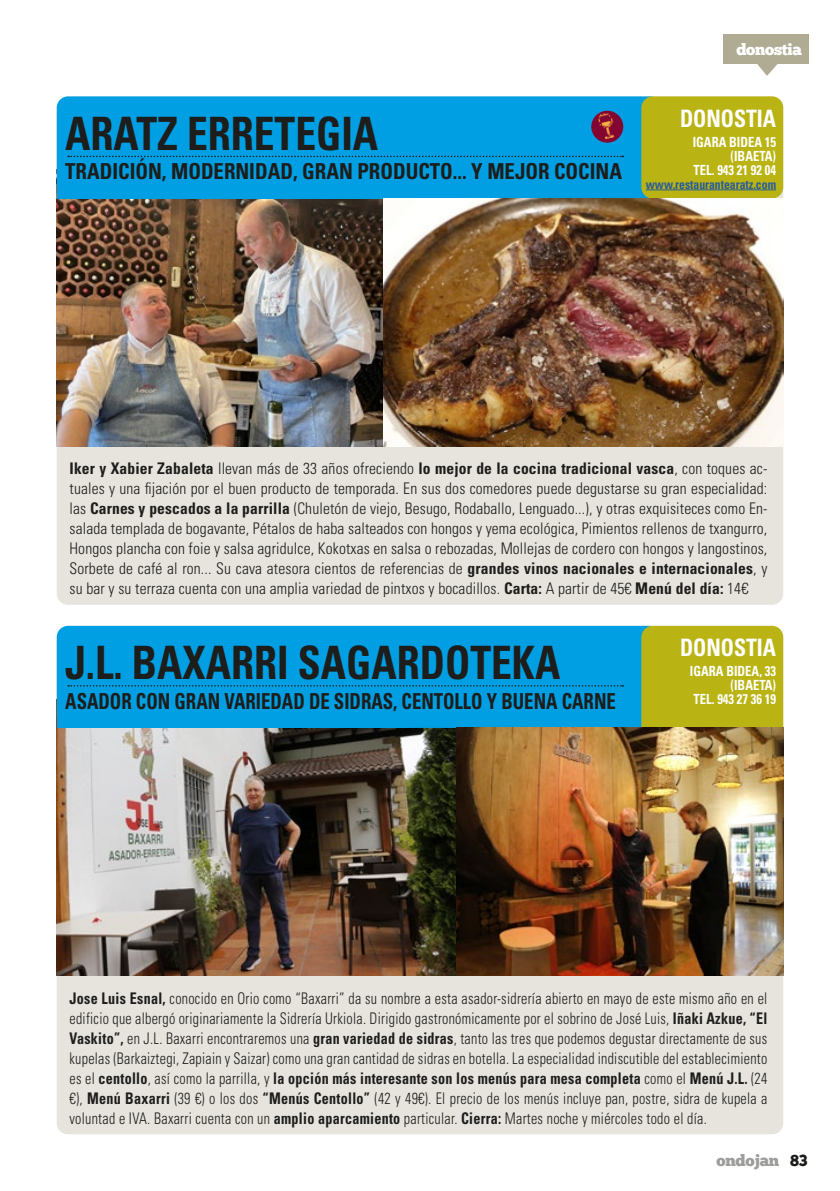
<style>
.page{position:relative;width:840px;height:1191px;background:#fff}
.page>*{position:absolute;margin:0;border:0;box-sizing:border-box;transform-origin:0 0}
.t1{font:700 condensed 46px "Univers";color:#1d1d1b;scale:.9 1}
.t2{font:700 condensed 24px "Univers";color:#fff;scale:.9 1}
.t3{font:700 condensed 22px "Univers";color:#1d1d1b;scale:.85 1}
.t4{font:700 condensed 22px "Univers";color:#1d1d1b;scale:.94 1}
.t5{font:300 condensed 16px/20px "Univers";letter-spacing:.015em;color:#1d1d1b;text-align:justify;scale:.88 1}
.t6{font:300 condensed 16px/20px "Univers";letter-spacing:.015em;color:#1d1d1b;text-align:justify}
.t7{font:16px "Chunk Five Ex";letter-spacing:-.02em;color:#9d9d9c}
.t8{font:16px "Chunk Five Ex";letter-spacing:-.02em;color:#fff}
.t9{font:700 condensed 14px/14px "Univers";color:#fff;text-align:right;scale:.9 1}
.t10{font:700 condensed 13px "Univers";color:#275b9b;scale:.9 1}
.s1{font-weight:700}
.s2{color:#1d1d1b}
</style>
<div class="page">
<div style="left:57px;top:96px;width:725px;height:509px;background:#e6e4dd;border-radius:11px"></div>
<img style="left:57px;top:198px;width:326px;height:248px">
<div style="left:57px;top:96px;width:603px;height:102px;background:#009fe3;border-radius:11px"></div>
<div style="left:57px;top:147px;width:351px;height:51px;background:#009fe3"></div>
<div style="left:641px;top:96px;width:141px;height:102px;background:#b9b313;border-radius:11px"></div>
<hr style="left:645px;top:189px;width:130px;height:1px;background:#275b9b">
<svg style="left:68px;top:156px;width:555px;height:1px"></svg>
<img style="left:383px;top:198px;width:399px;height:248px">
<svg style="left:591px;top:111px;width:32px;height:32px"></svg>
<img style="left:594px;top:113px;width:28px;height:27px">
<div style="left:57px;top:626px;width:725px;height:508px;background:#e6e4dd;border-radius:11px"></div>
<img style="left:57px;top:728px;width:399px;height:247px">
<div style="left:57px;top:626px;width:603px;height:102px;background:#009fe3;border-radius:11px"></div>
<div style="left:57px;top:677px;width:351px;height:51px;background:#009fe3"></div>
<div style="left:641px;top:626px;width:141px;height:102px;background:#b9b313"></div>
<svg style="left:68px;top:685px;width:555px;height:1px"></svg>
<img style="left:456px;top:728px;width:326px;height:247px">
<svg style="left:757px;top:64px;width:20px;height:12px"></svg>
<div style="left:722px;top:34px;width:86px;height:30px;background:#b0ac94"></div>
<h1 class="t1" style="left:65px;top:105px;width:349px">ARATZ ERRETEGIA</h1>
<h3 class="t4" style="left:65px;top:158px;width:593px">TRADICIÓN, MODERNIDAD, GRAN PRODUCTO... Y MEJOR COCINA</h3>
<p class="t8" style="left:736px;top:37px;width:67px">donostia</p>
<h2 class="t2" style="left:679px;top:103px;width:108px">DONOSTIA</h2>
<p class="t9" style="left:692px;top:134px;width:94px">IGARA BIDEA 15 (IBAETA)<br>TEL. 943 21 92 04</p>
<p class="t10" style="left:645px;top:176px;width:146px">www.restaurantearatz.com</p>
<p class="t6" style="left:69px;top:459px;width:699px"><span class="s1">Iker y Xabier Zabaleta</span> llevan más de 33 años ofreciendo <span class="s1">lo mejor de la cocina tradicional vasca</span>, con toques ac&shy;tuales y una fijación por el buen producto de temporada. En sus dos comedores puede degustarse su gran especialidad: las <span class="s1">Carnes y pescados a la parrilla</span> (Chuletón de viejo, Besugo, Rodaballo, Lenguado...), y otras exquisiteces como En&shy;salada templada de bogavante, Pétalos de haba salteados con hongos y yema ecológica, Pimientos rellenos de txangurro, Hongos plancha con foie y salsa agridulce, Kokotxas en salsa o rebozadas, Mollejas de cordero con hongos y langostinos, Sorbete de café al ron... Su cava atesora cientos de referencias de <span class="s1">grandes vinos nacionales e internacionales</span>, y su bar y su terraza cuenta con una amplia variedad de pintxos y bocadillos. <span class="s1">Carta:</span> A partir de 45€ <span class="s1">Menú del día:</span> 14€</p>
<h1 class="t1" style="left:65px;top:634px;width:551px">J.L. BAXARRI SAGARDOTEKA</h1>
<h3 class="t3" style="left:65px;top:687px;width:649px">ASADOR CON GRAN VARIEDAD DE SIDRAS, CENTOLLO Y BUENA CARNE</h3>
<h2 class="t2" style="left:679px;top:632px;width:108px">DONOSTIA</h2>
<p class="t9" style="left:689px;top:664px;width:97px">IGARA BIDEA, 33 (IBAETA)<br>TEL. 943 27 36 19</p>
<p class="t5" style="left:69px;top:988px;width:794px"><span class="s1">Jose Luis Esnal,</span> conocido en Orio como “Baxarri” da su nombre a esta asador-sidrería abierto en mayo de este mismo año en el edificio que albergó originariamente la Sidrería Urkiola. Dirigido gastronómicamente por el sobrino de José Luis, <span class="s1">Iñaki Azkue, “El Vaskito”,</span> en J.L. Baxarri encontraremos una <span class="s1">gran variedad de sidras</span>, tanto las tres que podemos degustar directamente de sus kupelas (Barkaiztegi, Zapiain y Saizar) como una gran cantidad de sidras en botella. La especialidad indiscutible del establecimiento es el <span class="s1">centollo</span>, así como la parrilla, y <span class="s1">la opción más interesante son los menús para mesa completa</span> como el <span class="s1">Menú J.L.</span> (24 €), <span class="s1">Menú Baxarri</span> (39 €) o los dos <span class="s1">“Menús Centollo”</span> (42 y 49€). El precio de los menús incluye pan, postre, sidra de kupela a voluntad e IVA. Baxarri cuenta con un <span class="s1">amplio aparcamiento</span> particular. <span class="s1">Cierra:</span> Martes noche y miércoles todo el día.</p>
<p class="t7" style="left:716px;top:1148px;width:92px">ondojan <span class="s2">83</span></p>
</div>
